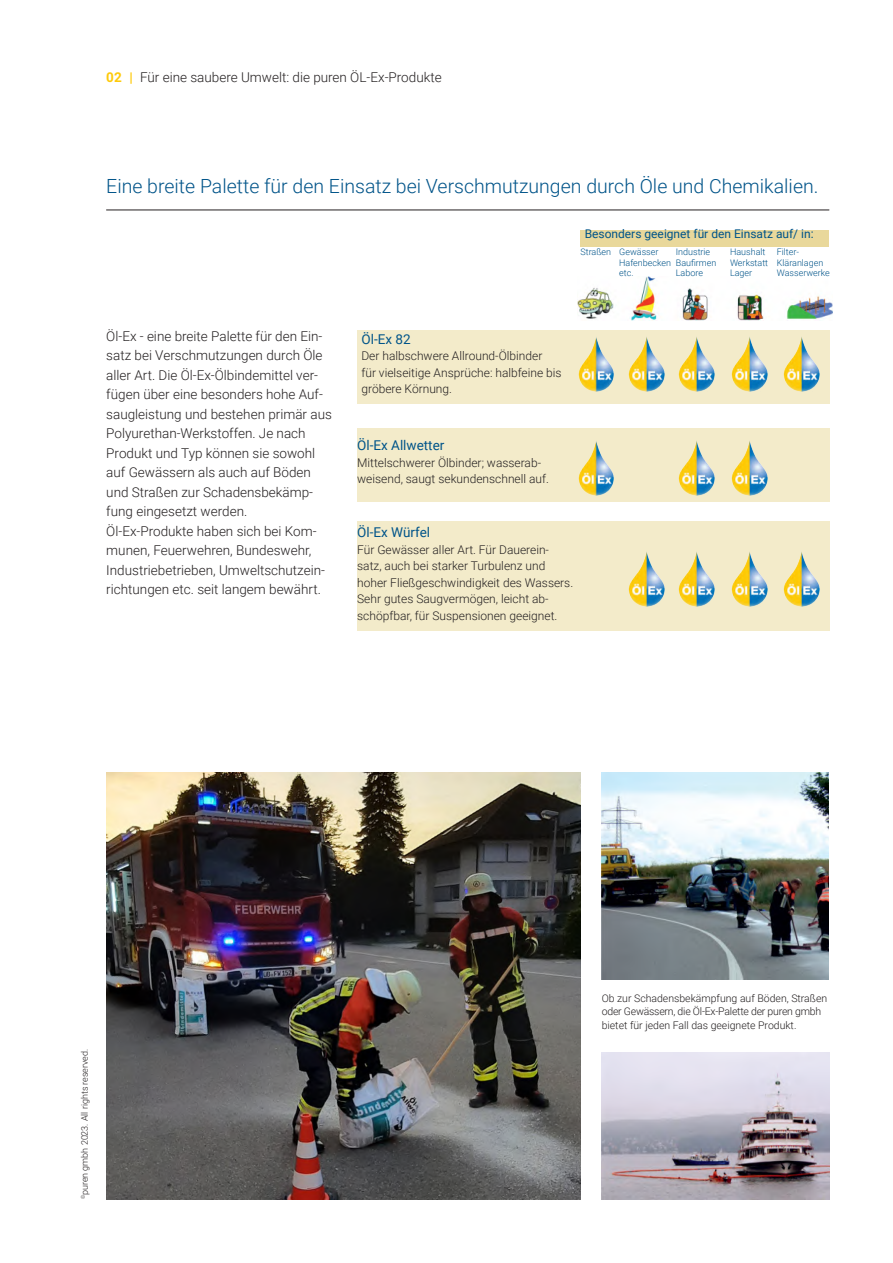
<style>
.page{position:relative;width:893px;height:1263px;background:#fff}
.page>*{position:absolute;margin:0;border:0;box-sizing:border-box;transform-origin:0 0}
.t1{font:300 19.5px "Roboto";color:#005489}
.t2{font:300 13.5px/19.5px "Roboto";color:#231f20}
.t3{font:13.5px "Roboto";color:#005489}
.t4{font:300 12px/16.5px "Roboto";color:#231f20}
.t5{font:12px "Roboto";color:#005489}
.t6{font:300 10.5px/13.5px "Roboto";color:#231f20}
.t7{font:300 9px/10.5px "Roboto";color:#005489}
.t8{font:300 9px "Roboto";color:#231f20}
.s1{font-weight:700;color:#feca0a}
</style>
<div class="page">
<div style="left:580px;top:230px;width:249px;height:16px;background:#e9d89b"></div>
<div style="left:357px;top:330px;width:472px;height:74px;background:#f3ebca"></div>
<div style="left:357px;top:428px;width:472px;height:73px;background:#f3ebca"></div>
<hr style="left:106px;top:210px;width:723px;height:1px;background:#231f20">
<img style="left:578px;top:276px;width:254px;height:45px">
<img style="left:578px;top:337px;width:36px;height:55px">
<img style="left:578px;top:441px;width:36px;height:54px">
<img style="left:628px;top:337px;width:37px;height:55px">
<img style="left:678px;top:337px;width:37px;height:55px">
<img style="left:678px;top:441px;width:37px;height:54px">
<img style="left:731px;top:337px;width:37px;height:55px">
<img style="left:731px;top:441px;width:37px;height:54px">
<img style="left:783px;top:337px;width:37px;height:55px">
<div style="left:357px;top:522px;width:472px;height:109px;background:#f3ebca"></div>
<img style="left:628px;top:552px;width:37px;height:54px">
<img style="left:678px;top:552px;width:37px;height:54px">
<img style="left:731px;top:552px;width:37px;height:54px">
<img style="left:783px;top:552px;width:37px;height:54px">
<img style="left:106px;top:773px;width:474px;height:426px">
<img style="left:601px;top:772px;width:228px;height:208px">
<img style="left:602px;top:1052px;width:227px;height:148px">
<p class="t2" style="left:106px;top:67px;width:337px"><span class="s1">02 |</span> Für eine saubere Umwelt: die puren ÖL-Ex-Produkte</p>
<h1 class="t1" style="left:106px;top:172px;width:714px">Eine breite Palette für den Einsatz bei Verschmutzungen durch Öle und Chemikalien.</h1>
<p class="t5" style="left:585px;top:225px;width:230px">Besonders geeignet für den Einsatz auf/ in:</p>
<p class="t2" style="left:106px;top:326px;width:227px">Öl-Ex - eine breite Palette für den Ein&shy;satz bei Verschmutzungen durch Öle aller Art. Die Öl-Ex-Ölbindemittel ver&shy;fügen über eine besonders hohe Auf&shy;saugleistung und bestehen primär aus Polyurethan-Werkstoffen. Je nach Produkt und Typ können sie sowohl auf Gewässern als auch auf Böden und Straßen zur Schadensbekämp&shy;fung eingesetzt werden.<br>Öl-Ex-Produkte haben sich bei Kom&shy;munen, Feuerwehren, Bundeswehr, Industriebetrieben, Umweltschutzein&shy;richtungen etc. seit langem bewährt.</p>
<p class="t7" style="left:619px;top:247px;width:53px;text-indent:-39px">Straßen Gewässer<br>Hafenbecken etc.</p>
<p class="t7" style="left:676px;top:247px;width:42px">Industrie<br>Baufirmen<br>Labore</p>
<p class="t7" style="left:730px;top:247px;width:40px">Haushalt<br>Werkstatt<br>Lager</p>
<p class="t7" style="left:777px;top:247px;width:55px">Filter-<br>Kläranlagen<br>Wasserwerke</p>
<p class="t3" style="left:361px;top:329px;width:51px">Öl-Ex 82</p>
<p class="t4" style="left:361px;top:347px;width:202px">Der halbschwere Allround-Ölbinder<br>für vielseitige Ansprüche: halbfeine bis gröbere Körnung.</p>
<p class="t3" style="left:357px;top:436px;width:89px">Öl-Ex Allwetter</p>
<p class="t4" style="left:357px;top:454px;width:193px">Mittelschwerer Ölbinder; wasserab&shy;weisend, saugt sekundenschnell auf.</p>
<p class="t3" style="left:357px;top:523px;width:74px">Öl-Ex Würfel</p>
<p class="t4" style="left:357px;top:541px;width:218px">Für Gewässer aller Art. Für Dauerein&shy;satz, auch bei starker Turbulenz und hoher Fließgeschwindigkeit des Wassers.<br>Sehr gutes Saugvermögen, leicht ab&shy;schöpfbar, für Suspensionen geeignet.</p>
<p class="t8" style="left:78px;top:1199px;width:152px;rotate:-90deg"><sup>©</sup>puren gmbh 2023. All rights reserved.</p>
<p class="t6" style="left:602px;top:991px;width:227px">Ob zur Schadensbekämpfung auf Böden, Straßen oder Gewässern, die Öl-Ex-Palette der puren gmbh bietet für jeden Fall das geeignete Produkt.</p>
</div>
